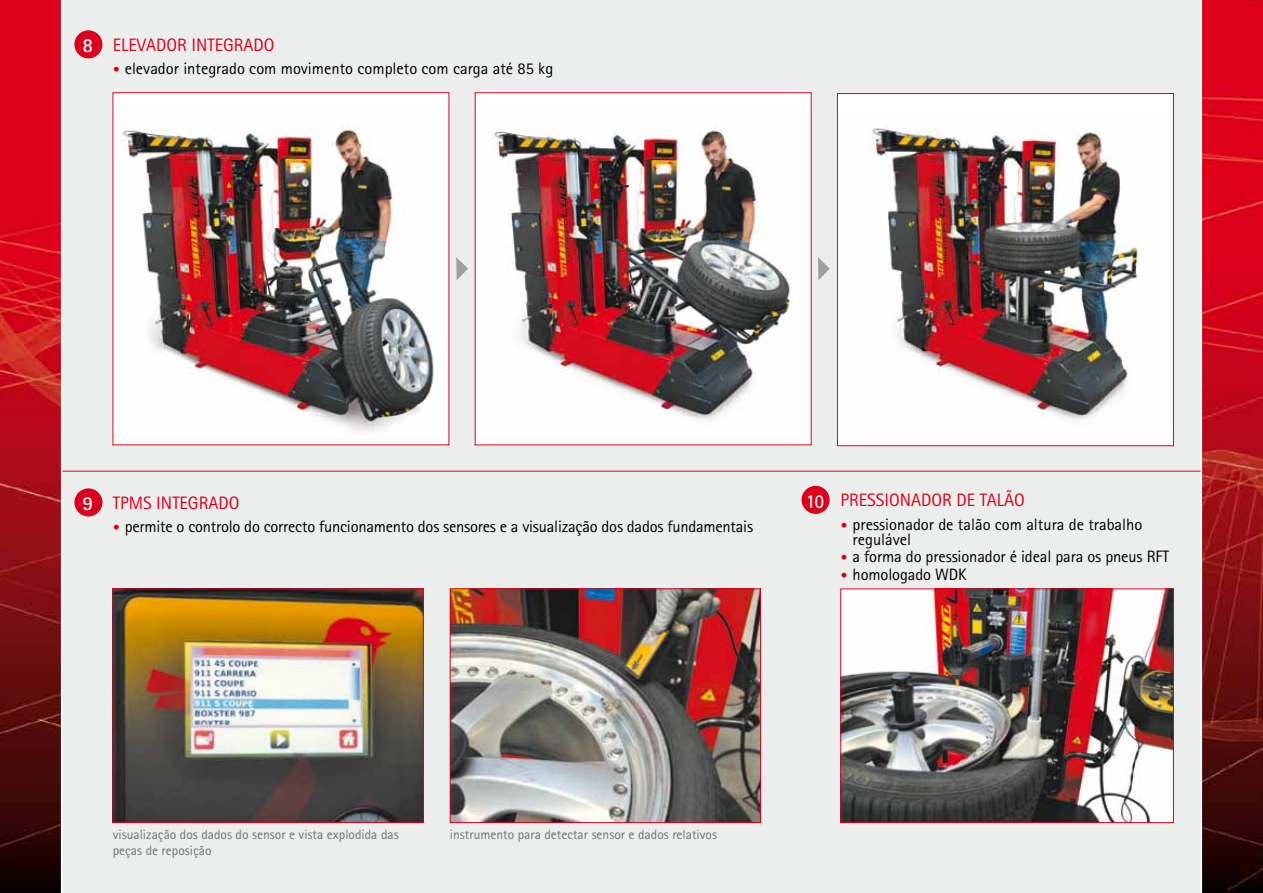
<style>
.page{position:relative;width:1263px;height:893px;background:#fff}
.page>*{position:absolute;margin:0;border:0;box-sizing:border-box;transform-origin:0 0}
.t1{font:18px "Rotis Sans Serif Std";color:#db001b}
.t2{font:16.5px/15px "Rotis Sans Serif Std";letter-spacing:-.01em;color:#000}
.t3{font:13.5px "Rotis Sans Serif Std";color:#707172}
.s1{font-weight:700;font-size:19.8px;color:#fff}
.s2{font-weight:700;font-size:13.5px;color:#db001b}
</style>
<div class="page">
<img style="left:0;top:0;width:1263px;height:893px">
<div style="left:61px;top:0;width:1141px;height:893px;background:#eceded"></div>
<img style="left:842px;top:591px;width:330px;height:230px">
<div style="left:840px;top:589px;width:334px;height:234px;border:1px solid #db001b"></div>
<div style="left:113px;top:93px;width:336px;height:352px;background:#fff"></div>
<img style="left:122px;top:125px;width:313px;height:307px">
<div style="left:475px;top:93px;width:336px;height:352px;background:#fff"></div>
<img style="left:494px;top:123px;width:308px;height:297px">
<div style="left:837px;top:94px;width:336px;height:352px;background:#fff"></div>
<img style="left:872px;top:127px;width:267px;height:293px">
<div style="left:837px;top:93px;width:337px;height:353px;border:1px solid #db001b"></div>
<img style="left:115px;top:591px;width:307px;height:230px">
<div style="left:113px;top:589px;width:311px;height:234px;border:1px solid #db001b"></div>
<img style="left:452px;top:591px;width:307px;height:230px">
<div style="left:450px;top:589px;width:311px;height:234px;border:1px solid #db001b"></div>
<div style="left:74px;top:488px;width:28px;height:28px;background:#db001b;border-radius:50%"></div>
<div style="left:801px;top:486px;width:29px;height:28px;background:#db001b;border-radius:50%"></div>
<div style="left:74px;top:30px;width:28px;height:28px;background:#db001b;border-radius:50%"></div>
<svg style="left:456px;top:257px;width:12px;height:23px"></svg>
<svg style="left:818px;top:257px;width:12px;height:23px"></svg>
<hr style="left:62px;top:471px;width:1138px;height:1px;background:#db001b">
<p class="t1" style="left:83px;top:34px;width:49px"><span class="s1">8</span> Elevador</p>
<p class="t1" style="left:191px;top:34px;width:10px">integrado</p>
<p class="t2" style="left:113px;top:61px;width:442px"><span class="s2">•</span> elevador integrado com movimento completo com carga até 85 kg</p>
<p class="t1" style="left:83px;top:492px;width:84px"><span class="s1">9</span> TPMS integrado</p>
<p class="t1" style="left:806px;top:489px;width:45px"><span class="s1">10</span> pressionador</p>
<p class="t1" style="left:956px;top:489px;width:34px">de talão</p>
<p class="t2" style="left:113px;top:519px;width:642px"><span class="s2">•</span> permite o controlo do correcto funcionamento dos sensores e a visualização dos dados fundamentais</p>
<p class="t2" style="left:852px;top:517px;width:291px;text-indent:-12px"><span class="s2">•</span> pressionador de talão com altura de trabalho regulável</p>
<p class="t2" style="left:840px;top:549px;width:330px"><span class="s2">•</span> a forma do pressionador é ideal para os pneus RFT</p>
<p class="t2" style="left:840px;top:566px;width:128px"><span class="s2">•</span> homologado WDK</p>
<p class="t3" style="left:113px;top:826px;width:288px">visualização dos dados do sensor e vista explodida das</p>
<p class="t3" style="left:450px;top:826px;width:269px">instrumento para detectar sensor e dados relativos</p>
<p class="t3" style="left:113px;top:842px;width:100px">peças de reposição</p>
</div>
